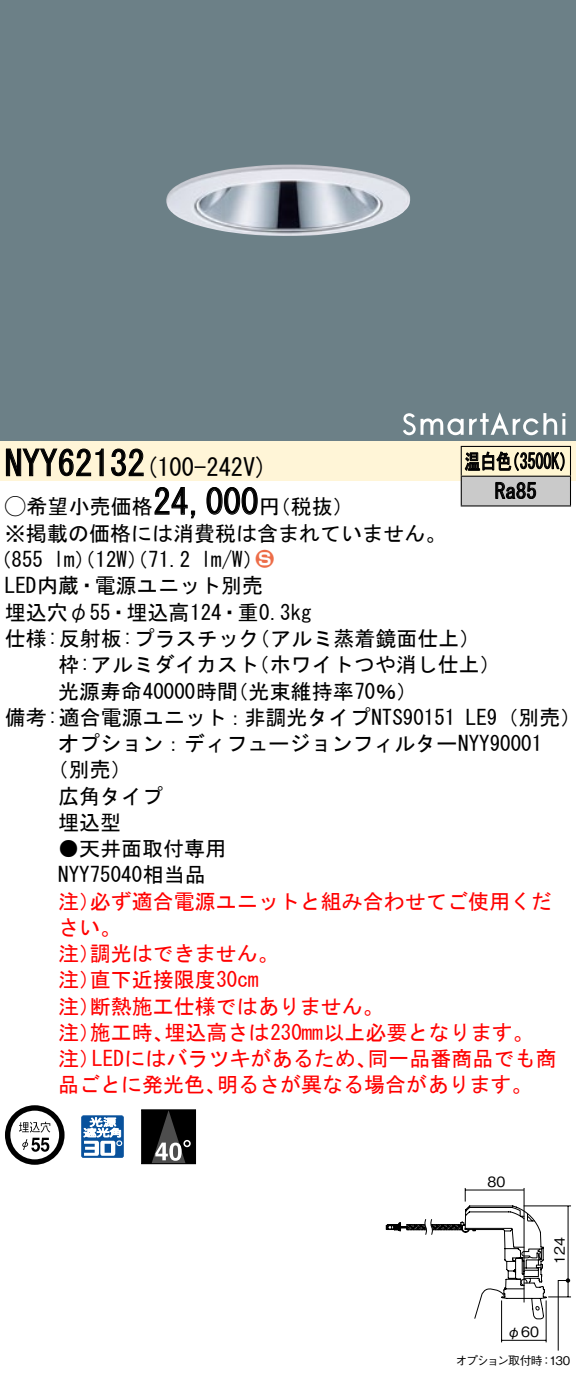
<style>
.page{position:relative;width:576px;height:1385px;background:#fff}
.page>*{position:absolute;margin:0;border:0;box-sizing:border-box;transform-origin:0 0}
.t1{font:35px "MS Gothic";color:#000}
.t2{font:24.5px "MS Gothic";color:#000}
.t3{font:21px/26.2px "MS Gothic";color:#000}
.t4{font:21px/26.2px "MS Gothic";color:#f00}
.t5{font:21px/29.8px "MS Gothic";color:#000;scale:.75 1}
.t6{font:21px "Ford Classification 1";color:#ed6d48}
.t7{font:14px "Gothic BBB Pro Medium 90 msp RKSJ H";color:#000}
.t8{font:11.9px "Gothic BBB Pro Medium 90 msp RKSJ H";letter-spacing:-.075em;color:#000}
.s1{font-family:"Ford Classification 1"}
.s2{color:#fff}
</style>
<div class="page">
<div style="left:0;top:0;width:575px;height:411px;background:#6c8087"></div>
<img style="left:166px;top:164px;width:244px;height:72px">
<div style="left:0;top:411px;width:575px;height:30px;background:#6c8087"></div>
<svg style="left:403px;top:413px;width:60px;height:22px"></svg>
<svg style="left:469px;top:412px;width:96px;height:23px"></svg>
<div style="left:0;top:441px;width:575px;height:40px;background:#fff5d7"></div>
<svg style="left:6px;top:448px;width:98px;height:29px"></svg>
<svg style="left:111px;top:448px;width:33px;height:29px"></svg>
<svg style="left:154px;top:487px;width:42px;height:32px"></svg>
<svg style="left:206px;top:487px;width:52px;height:28px"></svg>
<svg style="left:5px;top:1105px;width:59px;height:59px"></svg>
<svg style="left:81px;top:1115px;width:43px;height:43px"></svg>
<div style="left:141px;top:1109px;width:54px;height:54px;background:#000"></div>
<svg style="left:152px;top:1111px;width:37px;height:51px"></svg>
<div style="left:141px;top:1109px;width:55px;height:55px;border:1px solid #000"></div>
<div style="left:461px;top:446px;width:109px;height:30px;background:#fff6d2"></div>
<div style="left:461px;top:476px;width:109px;height:30px;background:#cacaca"></div>
<hr style="left:460px;top:446px;width:110px;height:1px;background:#000">
<hr style="left:569px;top:447px;width:2px;height:29px;background:#000">
<hr style="left:460px;top:475px;width:110px;height:2px;background:#000">
<hr style="left:569px;top:477px;width:2px;height:28px;background:#000">
<hr style="left:460px;top:505px;width:110px;height:1px;background:#000">
<svg style="left:460px;top:447px;width:104px;height:58px"></svg>
<svg style="left:385px;top:1188px;width:185px;height:163px"></svg>
<h1 class="t1" style="left:5px;top:446px;width:142px">NYY62132</h1>
<p class="t5" style="left:494px;top:446px;width:57px;text-indent:-30px">温白色<br>Ra85</p>
<p class="t5" style="left:504px;top:446px;width:96px">（3500 (K</p>
<p class="t2" style="left:145px;top:455px;width:124px">(100-242 (V</p>
<h1 class="t1" style="left:153px;top:484px;width:106px">24,000</h1>
<p class="t3" style="left:5px;top:493px;width:442px"><span class="s1">A</span>希望小売価格<br>※掲載の価格には消費税は含まれていません。</p>
<p class="t6" style="left:256px;top:548px;width:19px">2<span class="s2">3</span></p>
<p class="t3" style="left:259px;top:494px;width:96px">（円税抜(</p>
<p class="t3" style="left:201px;top:546px;width:64px">l m (W/</p>
<p class="t3" style="left:-9px;top:546px;width:54px">（855</p>
<p class="t3" style="left:5px;top:573px;width:259px">LED内蔵・電源ユニット別売</p>
<p class="t3" style="left:5px;top:599px;width:308px">埋込穴φ55・埋込高124・重0.3kg</p>
<p class="t3" style="left:249px;top:625px;width:233px">（アルミ蒸着鏡面仕上(</p>
<p class="t3" style="left:54px;top:546px;width:138px">lm）（12 ）（W 71.2</p>
<p class="t3" style="left:248px;top:625px;width:253px;text-indent:-243px">仕様:反射板:プラスチック<br>（ホワイトつや消し仕上(</p>
<p class="t3" style="left:227px;top:651px;width:191px;text-indent:-169px">枠:アルミダイカスト<br>（光束維持率70％(</p>
<p class="t3" style="left:58px;top:678px;width:181px">光源寿命40000時間</p>
<p class="t3" style="left:5px;top:704px;width:452px">備考:適合電源ユニット：非調光タイプNTS90151</p>
<p class="t3" style="left:58px;top:730px;width:485px">オプション：ディフュージョンフィルターNYY90001</p>
<p class="t3" style="left:48px;top:756px;width:85px">（別売(</p>
<p class="t3" style="left:58px;top:783px;width:106px">広角タイプ</p>
<p class="t3" style="left:58px;top:809px;width:64px">埋込型</p>
<p class="t3" style="left:58px;top:835px;width:169px">●天井面取付専用<br>NYY75040相当品</p>
<p class="t4" style="left:90px;top:888px;width:463px">必ず適合電源ユニットと組み合わせてご使用くだ</p>
<p class="t3" style="left:465px;top:704px;width:117px">LE （9 別売(</p>
<p class="t4" style="left:58px;top:888px;width:43px">注）</p>
<p class="t4" style="left:58px;top:914px;width:64px">さい。</p>
<p class="t4" style="left:90px;top:940px;width:190px">調光はできません。</p>
<p class="t4" style="left:90px;top:940px;width:170px;text-indent:-32px">注）<br>直下近接限度30cm</p>
<p class="t4" style="left:90px;top:966px;width:295px;text-indent:-32px">注）<br>断熱施工仕様ではありません。</p>
<p class="t4" style="left:58px;top:993px;width:43px">注）</p>
<p class="t4" style="left:164px;top:1019px;width:370px">埋込高さは230mm以上必要となります。</p>
<p class="t4" style="left:90px;top:1019px;width:85px">施工時、</p>
<p class="t4" style="left:58px;top:1019px;width:43px">注）</p>
<p class="t4" style="left:92px;top:1045px;width:286px">LEDにはバラツキがあるため、</p>
<p class="t4" style="left:367px;top:1045px;width:190px">同一品番商品でも商</p>
<p class="t4" style="left:58px;top:1045px;width:43px">注）</p>
<p class="t4" style="left:58px;top:1071px;width:169px">品ごとに発光色、</p>
<p class="t4" style="left:217px;top:1071px;width:317px">明るさが異なる場合があります。</p>
<p class="t7" style="left:487px;top:1170px;width:19px">80</p>
<p class="t7" style="left:548px;top:1264px;width:28px;rotate:-90deg">124</p>
<p class="t7" style="left:506px;top:1320px;width:33px">φ60</p>
<p class="t8" style="left:455px;top:1351px;width:89px">オプション取付時</p>
<p class="t8" style="left:540px;top:1351px;width:31px">：130</p>
</div>
